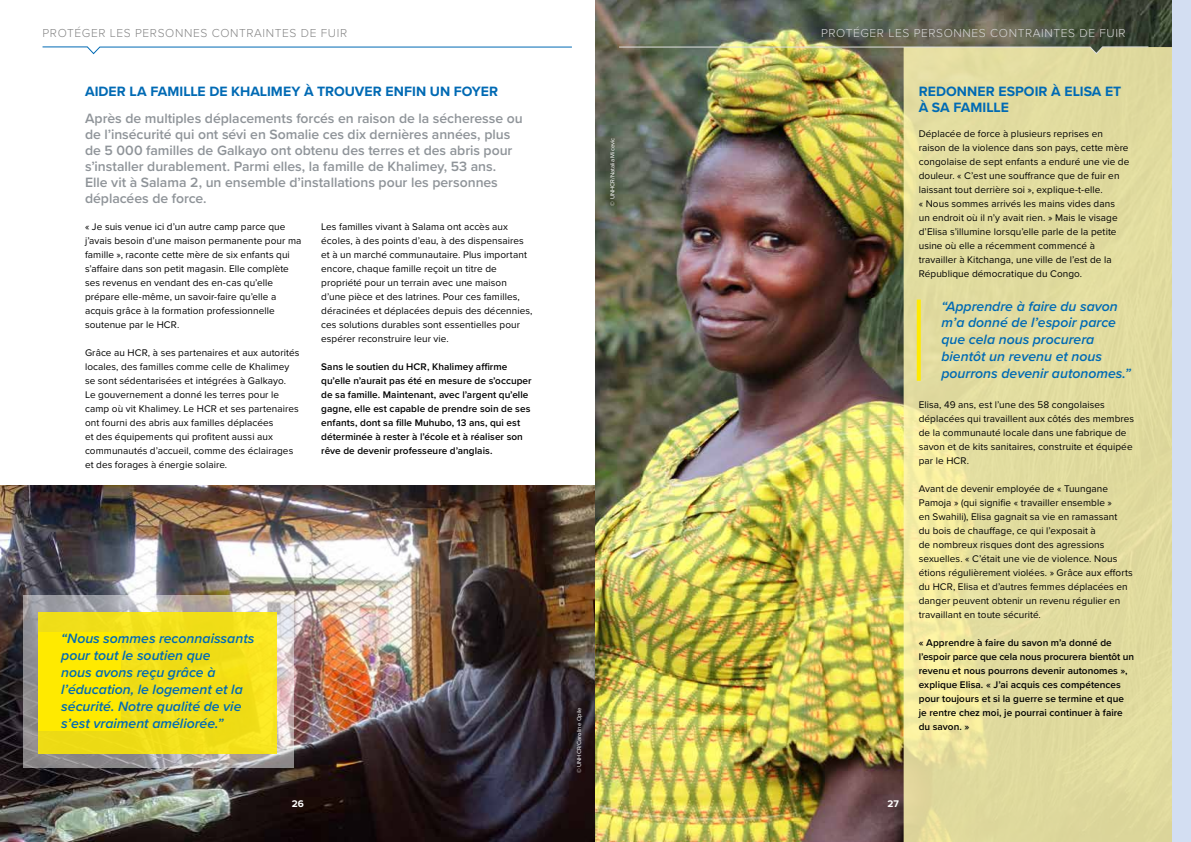
<style>
.page{position:relative;width:1191px;height:842px;background:#fff}
.page>*{position:absolute;margin:0;border:0;box-sizing:border-box;transform-origin:0 0}
.t1{font:600 14px/16px "Proxima Nova";letter-spacing:-.005em;color:#8f9499}
.t2{font:italic 600 14px/16.8px "Proxima Nova";color:#006ab4}
.t3{font:700 14px/16px "Proxima Nova";letter-spacing:.005em;color:#006ab4}
.t4{font:300 12px "Proxima Nova";letter-spacing:.05em;color:#878787}
.t5{font:300 12px "Proxima Nova";letter-spacing:.05em;color:#d6d6d6}
.t6{font:10px/14px "Proxima Nova";letter-spacing:.005em;color:#000}
.t7{font:600 10px/14px "Proxima Nova";letter-spacing:.005em;color:#000}
.t8{font:700 10px "Proxima Nova";color:#fff}
.t9{font:6px "Proxima Nova";color:#fff}
</style>
<div class="page">
<img style="left:0;top:486px;width:595px;height:356px">
<div style="left:568px;top:699px;width:22px;height:82px;background:#000;opacity:.12"></div>
<svg style="left:23px;top:595px;width:270px;height:172px;background:#b5b0ac"></svg>
<div style="left:39px;top:613px;width:238px;height:141px;background:#f1de18"></div>
<div style="left:39px;top:632px;width:82px;height:98px;background:#ffea00"></div>
<svg style="left:42px;top:47px;width:530px;height:7px"></svg>
<img style="left:595px;top:0;width:577px;height:842px">
<svg style="left:903px;top:47px;width:269px;height:795px;background:#e2dc9e"></svg>
<div style="left:601px;top:130px;width:22px;height:83px;background:#000;opacity:.12"></div>
<svg style="left:916px;top:300px;width:4px;height:81px"></svg>
<img style="left:619px;top:47px;width:529px;height:7px">
<div style="left:1172px;top:0;width:19px;height:842px;background:#d3def2"></div>
<p class="t4" style="left:43px;top:24px;width:306px">PROTÉGER LES PERSONNES CONTRAINTES DE FUIR</p>
<h1 class="t3" style="left:85px;top:83px;width:415px">AIDER LA FAMILLE DE KHALIMEY À TROUVER ENFIN UN FOYER</h1>
<p class="t1" style="left:85px;top:110px;width:439px">Après de multiples déplacements forcés en raison de la sécheresse ou de l’insécurité qui ont sévi en Somalie ces dix dernières années, plus de 5 000 familles de Galkayo ont obtenu des terres et des abris pour s’installer durablement. Parmi elles, la famille de Khalimey, 53 ans.<br>Elle vit à Salama 2, un ensemble d’installations pour les personnes déplacées de force.</p>
<p class="t6" style="left:85px;top:219px;width:218px">« Je suis venue ici d’un autre camp parce que j’avais besoin d’une maison permanente pour ma famille », raconte cette mère de six enfants qui s’affaire dans son petit magasin. Elle complète ses revenus en vendant des en-cas qu’elle prépare elle-même, un savoir-faire qu’elle a acquis grâce à la formation professionnelle soutenue par le HCR.</p>
<p class="t6" style="left:85px;top:345px;width:216px">Grâce au HCR, à ses partenaires et aux autorités locales, des familles comme celle de Khalimey se sont sédentarisées et intégrées à Galkayo.<br>Le gouvernement a donné les terres pour le camp où vit Khalimey. Le HCR et ses partenaires ont fourni des abris aux familles déplacées<br>et des équipements qui profitent aussi aux communautés d’accueil, comme des éclairages et des forages à énergie solaire.</p>
<p class="t6" style="left:321px;top:219px;width:213px">Les familles vivant à Salama ont accès aux écoles, à des points d’eau, à des dispensaires et à un marché communautaire. Plus important encore, chaque famille reçoit un titre de propriété pour un terrain avec une maison d’une pièce et des latrines. Pour ces familles, déracinées et déplacées depuis des décennies, ces solutions durables sont essentielles pour espérer reconstruire leur vie.</p>
<p class="t7" style="left:321px;top:359px;width:212px">Sans le soutien du HCR, Khalimey affirme qu’elle n’aurait pas été en mesure de s’occuper de sa famille. Maintenant, avec l’argent qu’elle gagne, elle est capable de prendre soin de ses enfants, dont sa fille Muhubo, 13 ans, qui est déterminée à rester à l’école et à réaliser son rêve de devenir professeure d’anglais.</p>
<p class="t9" style="left:608px;top:206px;width:69px;rotate:-90deg">© UNHCR/Natalia Micevic</p>
<h1 class="t2" style="left:61px;top:630px;width:195px">“Nous sommes reconnaissants pour tout le soutien que<br>nous avons reçu grâce à l’éducation, le logement et la sécurité. Notre qualité de vie s’est vraiment améliorée.”</h1>
<p class="t8" style="left:292px;top:796px;width:14px">26</p>
<p class="t9" style="left:575px;top:773px;width:68px;rotate:-90deg">© UNHCR/Caroline Opile</p>
<p class="t5" style="left:821px;top:24px;width:306px">PROTÉGER LES PERSONNES CONTRAINTES DE FUIR</p>
<h1 class="t3" style="left:918px;top:83px;width:204px">REDONNER ESPOIR À ELISA ET<br>À SA FAMILLE</h1>
<p class="t6" style="left:918px;top:127px;width:212px">Déplacée de force à plusieurs reprises en raison de la violence dans son pays, cette mère congolaise de sept enfants a enduré une vie de douleur. « C’est une souffrance que de fuir en laissant tout derrière soi », explique-t-elle.<br>« Nous sommes arrivés les mains vides dans<br>un endroit où il n’y avait rien. » Mais le visage d’Elisa s’illumine lorsqu’elle parle de la petite usine où elle a récemment commencé à travailler à Kitchanga, une ville de l’est de la République démocratique du Congo.</p>
<h1 class="t2" style="left:941px;top:297px;width:191px">“Apprendre à faire du savon m’a donné de l’espoir parce que cela nous procurera bientôt un revenu et nous pourrons devenir autonomes.”</h1>
<p class="t6" style="left:918px;top:397px;width:217px">Elisa, 49 ans, est l’une des 58 congolaises déplacées qui travaillent aux côtés des membres de la communauté locale dans une fabrique de savon et de kits sanitaires, construite et équipée par le HCR.</p>
<p class="t6" style="left:918px;top:481px;width:216px">Avant de devenir employée de « Tuungane Pamoja » (qui signifie « travailler ensemble »<br>en Swahili), Elisa gagnait sa vie en ramassant<br>du bois de chauffage, ce qui l’exposait à<br>de nombreux risques dont des agressions sexuelles. « C’était une vie de violence. Nous étions régulièrement violées. » Grâce aux efforts du HCR, Elisa et d’autres femmes déplacées en danger peuvent obtenir un revenu régulier en travaillant en toute sécurité.</p>
<p class="t7" style="left:918px;top:635px;width:217px">« Apprendre à faire du savon m’a donné de l’espoir parce que cela nous procurera bientôt un revenu et nous pourrons devenir autonomes », explique Elisa. « J’ai acquis ces compétences pour toujours et si la guerre se termine et que je rentre chez moi, je pourrai continuer à faire du savon. »</p>
<p class="t8" style="left:887px;top:796px;width:13px">27</p>
</div>
